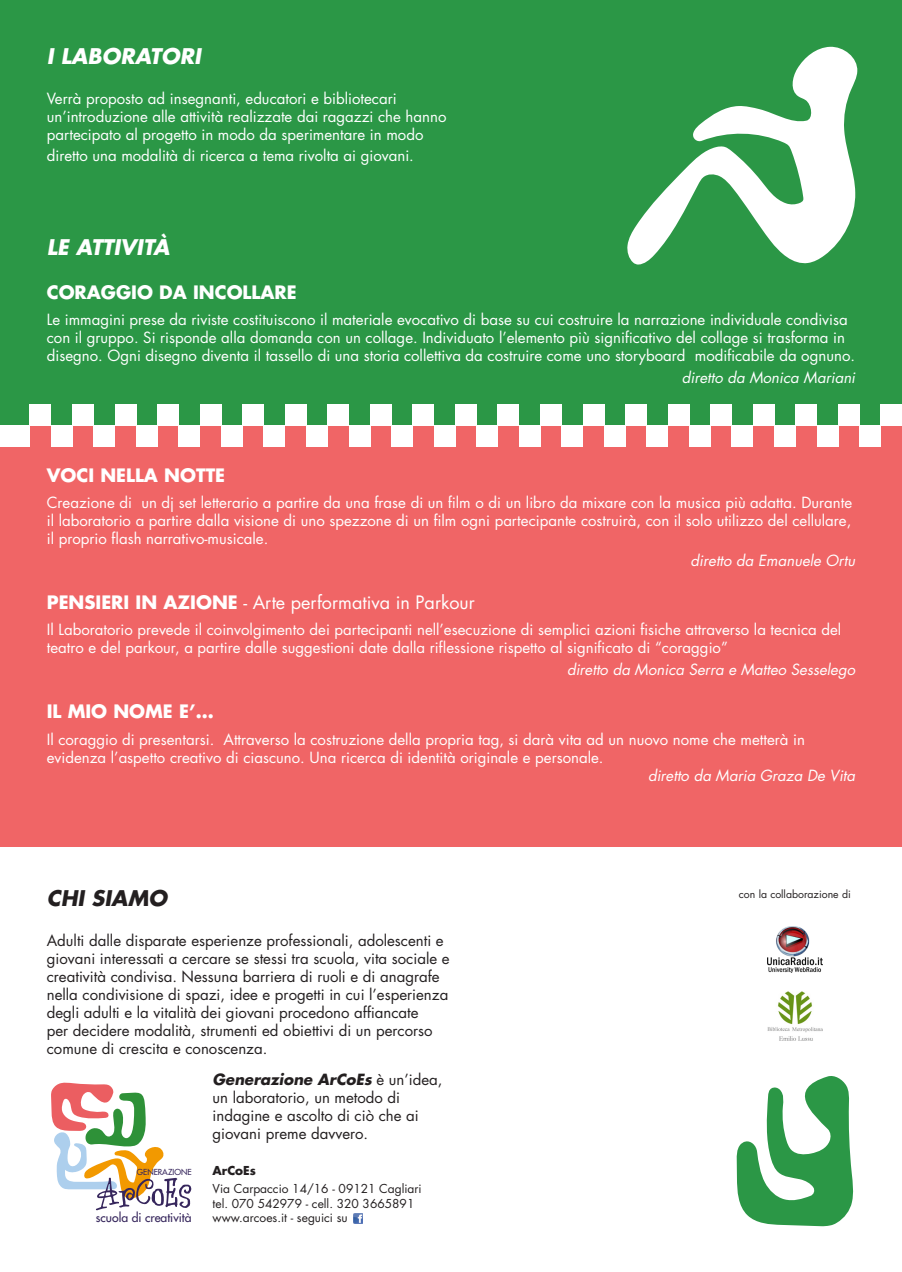
<style>
.page{position:relative;width:902px;height:1272px;background:#fff}
.page>*{position:absolute;margin:0;border:0;box-sizing:border-box;transform-origin:0 0}
.t1{font:italic 700 21px "Futura Std";color:#fff}
.t2{font:italic 700 21px "Futura Std";color:#231f20}
.t3{font:700 18px "Futura Std";color:#fff}
.t4{font:18px "Futura Std";color:#fff}
.t5{font:15px/18px "Futura Std";color:#fff}
.t6{font:15px/18px "Futura Std";color:#231f20}
.t7{font:italic 15px "Futura Std";color:#fff}
.t8{font:500 12.15px "Futura Std";color:#36265c}
.t9{font:12px "Futura Std";color:#231f20}
.t10{font:700 12px "Futura Std";color:#231f20}
.t11{font:10.5px "Futura Std";color:#231f20}
.t12{font:500 8.1px "Futura Std";color:#36265c}
.s1{font-weight:700}
.s2{font-weight:700;font-style:italic}
</style>
<div class="page">
<div style="left:0;top:425px;width:901px;height:421px;background:#f06566"></div>
<div style="left:0;top:0;width:901px;height:425px;background:#2b9746"></div>
<svg style="left:627px;top:46px;width:230px;height:219px"></svg>
<svg style="left:736px;top:1076px;width:117px;height:150px"></svg>
<div style="left:0;top:425px;width:30px;height:21px;background:#fff"></div>
<div style="left:349px;top:425px;width:21px;height:21px;background:#fff"></div>
<div style="left:689px;top:425px;width:21px;height:21px;background:#fff"></div>
<div style="left:179px;top:425px;width:21px;height:21px;background:#fff"></div>
<div style="left:519px;top:425px;width:21px;height:21px;background:#fff"></div>
<div style="left:859px;top:425px;width:21px;height:21px;background:#fff"></div>
<div style="left:94px;top:425px;width:21px;height:21px;background:#fff"></div>
<div style="left:434px;top:425px;width:21px;height:21px;background:#fff"></div>
<div style="left:774px;top:425px;width:21px;height:21px;background:#fff"></div>
<div style="left:264px;top:425px;width:21px;height:21px;background:#fff"></div>
<div style="left:604px;top:425px;width:21px;height:21px;background:#fff"></div>
<div style="left:51px;top:425px;width:21px;height:21px;background:#fff"></div>
<div style="left:391px;top:425px;width:21px;height:21px;background:#fff"></div>
<div style="left:731px;top:425px;width:22px;height:21px;background:#fff"></div>
<div style="left:221px;top:425px;width:21px;height:21px;background:#fff"></div>
<div style="left:561px;top:425px;width:22px;height:21px;background:#fff"></div>
<div style="left:136px;top:425px;width:21px;height:21px;background:#fff"></div>
<div style="left:476px;top:425px;width:21px;height:21px;background:#fff"></div>
<div style="left:816px;top:425px;width:22px;height:21px;background:#fff"></div>
<div style="left:306px;top:425px;width:21px;height:21px;background:#fff"></div>
<div style="left:646px;top:425px;width:22px;height:21px;background:#fff"></div>
<div style="left:30px;top:404px;width:21px;height:21px;background:#fff"></div>
<div style="left:370px;top:404px;width:21px;height:21px;background:#fff"></div>
<div style="left:710px;top:404px;width:21px;height:21px;background:#fff"></div>
<div style="left:200px;top:404px;width:21px;height:21px;background:#fff"></div>
<div style="left:540px;top:404px;width:21px;height:21px;background:#fff"></div>
<div style="left:880px;top:404px;width:21px;height:21px;background:#fff"></div>
<div style="left:115px;top:404px;width:21px;height:21px;background:#fff"></div>
<div style="left:455px;top:404px;width:21px;height:21px;background:#fff"></div>
<div style="left:795px;top:404px;width:21px;height:21px;background:#fff"></div>
<div style="left:285px;top:404px;width:21px;height:21px;background:#fff"></div>
<div style="left:625px;top:404px;width:21px;height:21px;background:#fff"></div>
<div style="left:72px;top:404px;width:22px;height:21px;background:#fff"></div>
<div style="left:412px;top:404px;width:22px;height:21px;background:#fff"></div>
<div style="left:753px;top:404px;width:21px;height:21px;background:#fff"></div>
<div style="left:242px;top:404px;width:22px;height:21px;background:#fff"></div>
<div style="left:583px;top:404px;width:21px;height:21px;background:#fff"></div>
<div style="left:157px;top:404px;width:22px;height:21px;background:#fff"></div>
<div style="left:497px;top:404px;width:22px;height:21px;background:#fff"></div>
<div style="left:838px;top:404px;width:21px;height:21px;background:#fff"></div>
<div style="left:327px;top:404px;width:22px;height:21px;background:#fff"></div>
<div style="left:668px;top:404px;width:21px;height:21px;background:#fff"></div>
<img style="left:767px;top:926px;width:55px;height:46px">
<svg style="left:353px;top:1213px;width:10px;height:9px"></svg>
<svg style="left:51px;top:1082px;width:141px;height:128px"></svg>
<img style="left:767px;top:991px;width:55px;height:49px">
<p class="t1" style="left:47px;top:42px;width:155px">I LABORATORI</p>
<p class="t5" style="left:47px;top:89px;width:401px">Verrà proposto ad insegnanti, educatori e bibliotecari un’introduzione alle attività realizzate dai ragazzi che hanno partecipato al progetto in modo da sperimentare in modo</p>
<p class="t5" style="left:47px;top:147px;width:368px">diretto una modalità di ricerca a tema rivolta ai giovani.</p>
<p class="t1" style="left:47px;top:233px;width:124px">LE ATTIVITÀ</p>
<p class="t3" style="left:47px;top:280px;width:251px">CORAGGIO DA INCOLLARE</p>
<p class="t5" style="left:47px;top:311px;width:809px">Le immagini prese da riviste costituiscono il materiale evocativo di base su cui costruire la narrazione individuale condivisa con il gruppo. Si risponde alla domanda con un collage. Individuato l’elemento più significativo del collage si trasforma in disegno. Ogni disegno diventa il tassello di una storia collettiva da costruire come uno storyboard modificabile da ognuno.</p>
<p class="t7" style="left:681px;top:367px;width:175px">diretto da Monica Mariani</p>
<p class="t3" style="left:47px;top:463px;width:180px">VOCI NELLA NOTTE</p>
<p class="t5" style="left:47px;top:493px;width:806px;text-align:justify">Creazione di un dj set letterario a partire da una frase di un film o di un libro da mixare con la musica più adatta. Durante il laboratorio a partire dalla visione di uno spezzone di un film ogni partecipante costruirà, con il solo utilizzo del cellulare, il proprio flash narrativo-musicale.</p>
<p class="t7" style="left:690px;top:550px;width:166px">diretto da Emanuele Ortu</p>
<p class="t4" style="left:47px;top:591px;width:429px"><span class="s1">PENSIERI IN AZIONE</span> - Arte performativa in Parkour</p>
<p class="t5" style="left:47px;top:621px;width:796px">Il Laboratorio prevede il coinvolgimento dei partecipanti nell’esecuzione di semplici azioni fisiche attraverso la tecnica del teatro e del parkour, a partire dalle suggestioni date dalla riflessione rispetto al significato di “coraggio”</p>
<p class="t7" style="left:567px;top:660px;width:289px">diretto da Monica Serra e Matteo Sesselego</p>
<p class="t3" style="left:47px;top:699px;width:168px">IL MIO NOME E’…</p>
<p class="t5" style="left:47px;top:730px;width:759px">Il coraggio di presentarsi. Attraverso la costruzione della propria tag, si darà vita ad un nuovo nome che metterà in evidenza l’aspetto creativo di ciascuno. Una ricerca di identità originale e personale.</p>
<p class="t7" style="left:648px;top:765px;width:209px">diretto da Maria Graza De Vita</p>
<p class="t2" style="left:47px;top:884px;width:122px">CHI SIAMO</p>
<p class="t6" style="left:47px;top:931px;width:404px">Adulti dalle disparate esperienze professionali, adolescenti e giovani interessati a cercare se stessi tra scuola, vita sociale e creatività condivisa. Nessuna barriera di ruoli e di anagrafe nella condivisione di spazi, idee e progetti in cui l’esperienza degli adulti e la vitalità dei giovani procedono affiancate<br>per decidere modalità, strumenti ed obiettivi di un percorso comune di crescita e conoscenza.</p>
<p class="t6" style="left:212px;top:1070px;width:231px"><span class="s2">Generazione ArCoEs</span> è un’idea, un laboratorio, un metodo di indagine e ascolto di ciò che ai giovani preme davvero.</p>
<p class="t10" style="left:212px;top:1162px;width:45px">ArCoEs</p>
<p class="t9" style="left:212px;top:1181px;width:211px">Via Carpaccio 14/16 - 09121 Cagliari</p>
<p class="t9" style="left:212px;top:1195px;width:203px">tel. 070 542979 - cell. 320 3665891</p>
<p class="t9" style="left:212px;top:1209px;width:137px">www.arcoes.it - seguici su</p>
<p class="t12" style="left:137px;top:1166px;width:56px">GENERAZIONE</p>
<p class="t8" style="left:96px;top:1209px;width:97px">scuola di creatività</p>
<p class="t11" style="left:739px;top:887px;width:113px">con la collaborazione di</p>
</div>
